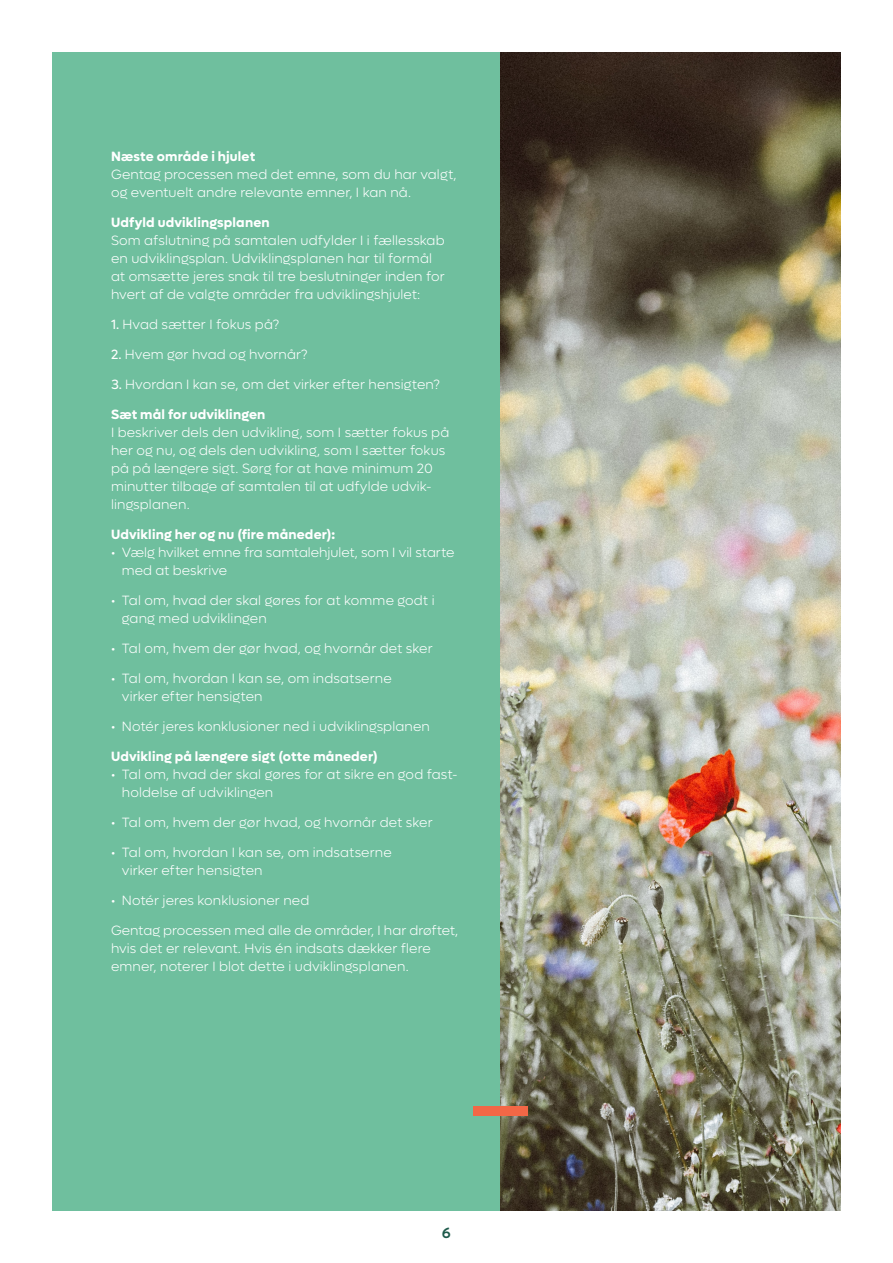
<style>
.page{position:relative;width:893px;height:1263px;background:#fff}
.page>*{position:absolute;margin:0;border:0;box-sizing:border-box;transform-origin:0 0}
.t1{font:500 15px "Lufga";color:#1e5a4b}
.NY_TROMPET{font:300 13.5px/18px "Lufga";letter-spacing:.01em;color:#fff}
.NY_TROMPET-2{font:700 13.5px "Lufga";letter-spacing:.015em;color:#fff}
.s1{font-weight:400}
</style>
<div class="page">
<div style="left:52px;top:52px;width:788px;height:1158px;background:#6fbf9e"></div>
<img style="left:500px;top:53px;width:340px;height:1157px">
<div style="left:473px;top:1106px;width:55px;height:10px;background:#f36746"></div>
<p class="NY_TROMPET-2" style="left:111px;top:149px;width:146px">Næste område i hjulet</p>
<p class="NY_TROMPET" style="left:111px;top:166px;width:347px">Gentag processen med det emne, som du har valgt, og eventuelt andre relevante emner, I kan nå.</p>
<p class="NY_TROMPET-2" style="left:111px;top:215px;width:160px">Udfyld udviklingsplanen</p>
<p class="NY_TROMPET" style="left:111px;top:232px;width:335px">Som afslutning på samtalen udfylder I i fællesskab en udviklingsplan. Udviklingsplanen har til formål at omsætte jeres snak til tre beslutninger inden for hvert af de valgte områder fra udviklingshjulet:</p>
<p class="NY_TROMPET" style="left:111px;top:316px;width:170px"><span class="s1">1.</span> Hvad sætter I fokus på?</p>
<p class="NY_TROMPET" style="left:111px;top:346px;width:198px"><span class="s1">2.</span> Hvem gør hvad og hvornår?</p>
<p class="NY_TROMPET" style="left:111px;top:376px;width:330px"><span class="s1">3.</span> Hvordan I kan se, om det virker efter hensigten?</p>
<p class="NY_TROMPET-2" style="left:111px;top:407px;width:156px">Sæt mål for udviklingen</p>
<p class="NY_TROMPET" style="left:111px;top:424px;width:340px">I beskriver dels den udvikling, som I sætter fokus på her og nu, og dels den udvikling, som I sætter fokus på på længere sigt. Sørg for at have minimum 20 minutter tilbage af samtalen til at udfylde udvik&shy;lingsplanen.</p>
<p class="NY_TROMPET-2" style="left:111px;top:527px;width:226px">Udvikling her og nu (fire måneder):</p>
<p class="NY_TROMPET" style="left:122px;top:544px;width:334px;text-indent:-11px"><span class="s1">•</span> Vælg hvilket emne fra samtalehjulet, som I vil starte med at beskrive</p>
<p class="NY_TROMPET" style="left:122px;top:592px;width:314px;text-indent:-11px"><span class="s1">•</span> Tal om, hvad der skal gøres for at komme godt i gang med udviklingen</p>
<p class="NY_TROMPET" style="left:111px;top:640px;width:323px"><span class="s1">•</span> Tal om, hvem der gør hvad, og hvornår det sker</p>
<p class="NY_TROMPET" style="left:122px;top:670px;width:271px;text-indent:-11px"><span class="s1">•</span> Tal om, hvordan I kan se, om indsatserne virker efter hensigten</p>
<p class="NY_TROMPET" style="left:111px;top:718px;width:320px"><span class="s1">•</span> Notér jeres konklusioner ned i udviklingsplanen</p>
<p class="NY_TROMPET-2" style="left:111px;top:749px;width:268px">Udvikling på længere sigt (otte måneder)</p>
<p class="NY_TROMPET" style="left:122px;top:766px;width:337px;text-indent:-11px"><span class="s1">•</span> Tal om, hvad der skal gøres for at sikre en god fast&shy;holdelse af udviklingen</p>
<p class="NY_TROMPET" style="left:111px;top:814px;width:323px"><span class="s1">•</span> Tal om, hvem der gør hvad, og hvornår det sker</p>
<p class="NY_TROMPET" style="left:122px;top:844px;width:271px;text-indent:-11px"><span class="s1">•</span> Tal om, hvordan I kan se, om indsatserne virker efter hensigten</p>
<p class="NY_TROMPET" style="left:111px;top:892px;width:200px"><span class="s1">•</span> Notér jeres konklusioner ned</p>
<p class="NY_TROMPET" style="left:111px;top:922px;width:349px">Gentag processen med alle de områder, I har drøftet, hvis det er relevant. Hvis én indsats dækker flere emner, noterer I blot dette i udviklingsplanen.</p>
<p class="t1" style="left:442px;top:1224px;width:10px">6</p>
</div>
